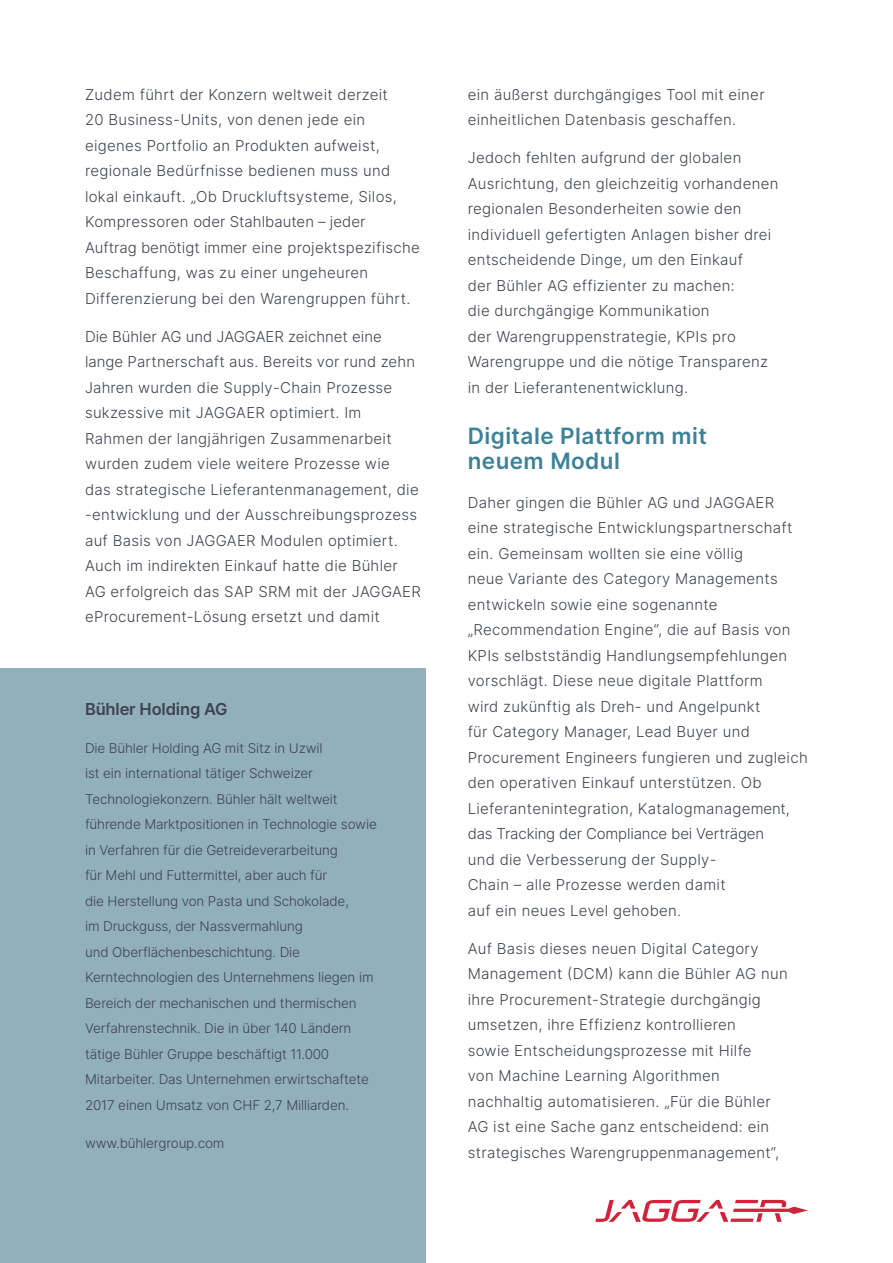
<style>
.page{position:relative;width:893px;height:1263px;background:#fff}
.page>*{position:absolute;margin:0;border:0;box-sizing:border-box;transform-origin:0 0}
.t1{font:600 22.5px/25.5px "Inter";letter-spacing:.02em;color:#3c8296}
.t2{font:600 16.5px "Inter";letter-spacing:-.01em;color:#3e434f}
.t3{font:300 15px/25.5px "Inter";letter-spacing:.02em;color:#3e434f}
.t4{font:300 13.5px/25.5px "Inter";letter-spacing:-.01em;color:#3e434f}
</style>
<div class="page">
<div style="left:0;top:669px;width:425px;height:594px;background:#92afbc"></div>
<svg style="left:595px;top:1200px;width:213px;height:22px"></svg>
<p class="t3" style="left:85px;top:81px;width:336px">Zudem führt der Konzern weltweit derzeit<br>20 Business-Units, von denen jede ein eigenes Portfolio an Produkten aufweist, regionale Bedürfnisse bedienen muss und lokal einkauft. „Ob Druckluftsysteme, Silos, Kompressoren oder Stahlbauten – jeder Auftrag benötigt immer eine projektspezifische Beschaffung, was zu einer ungeheuren Differenzierung bei den Warengruppen führt.</p>
<p class="t3" style="left:85px;top:323px;width:337px">Die Bühler AG und JAGGAER zeichnet eine lange Partnerschaft aus. Bereits vor rund zehn Jahren wurden die Supply-Chain Prozesse sukzessive mit JAGGAER optimiert. Im Rahmen der langjährigen Zusammenarbeit wurden zudem viele weitere Prozesse wie<br>das strategische Lieferantenmanagement, die -entwicklung und der Ausschreibungsprozess auf Basis von JAGGAER Modulen optimiert.<br>Auch im indirekten Einkauf hatte die Bühler AG erfolgreich das SAP SRM mit der JAGGAER eProcurement-Lösung ersetzt und damit</p>
<p class="t2" style="left:85px;top:697px;width:144px">Bühler Holding AG</p>
<p class="t4" style="left:85px;top:735px;width:293px">Die Bühler Holding AG mit Sitz in Uzwil<br>ist ein international tätiger Schweizer Technologiekonzern. Bühler hält weltweit führende Marktpositionen in Technologie sowie in Verfahren für die Getreideverarbeitung<br>für Mehl und Futtermittel, aber auch für<br>die Herstellung von Pasta und Schokolade,<br>im Druckguss, der Nassvermahlung<br>und Oberflächenbeschichtung. Die Kerntechnologien des Unternehmens liegen im Bereich der mechanischen und thermischen Verfahrenstechnik. Die in über 140 Ländern tätige Bühler Gruppe beschäftigt 11.000<br>Mitarbeiter. Das Unternehmen erwirtschaftete 2017 einen Umsatz von CHF 2,7 Milliarden.</p>
<p class="t4" style="left:85px;top:1130px;width:141px">www.bühlergroup.com</p>
<p class="t3" style="left:468px;top:81px;width:298px">ein äußerst durchgängiges Tool mit einer einheitlichen Datenbasis geschaffen.</p>
<p class="t3" style="left:468px;top:145px;width:312px">Jedoch fehlten aufgrund der globalen Ausrichtung, den gleichzeitig vorhandenen regionalen Besonderheiten sowie den individuell gefertigten Anlagen bisher drei entscheidende Dinge, um den Einkauf<br>der Bühler AG effizienter zu machen:<br>die durchgängige Kommunikation<br>der Warengruppenstrategie, KPIs pro Warengruppe und die nötige Transparenz in der Lieferantenentwicklung.</p>
<h1 class="t1" style="left:468px;top:422px;width:241px">Digitale Plattform mit neuem Modul</h1>
<p class="t3" style="left:468px;top:489px;width:342px">Daher gingen die Bühler AG und JAGGAER eine strategische Entwicklungspartnerschaft ein. Gemeinsam wollten sie eine völlig<br>neue Variante des Category Managements entwickeln sowie eine sogenannte „Recommendation Engine“, die auf Basis von KPIs selbstständig Handlungsempfehlungen vorschlägt. Diese neue digitale Plattform<br>wird zukünftig als Dreh- und Angelpunkt<br>für Category Manager, Lead Buyer und Procurement Engineers fungieren und zugleich den operativen Einkauf unterstützen. Ob Lieferantenintegration, Katalogmanagement, das Tracking der Compliance bei Verträgen<br>und die Verbesserung der Supply-<br>Chain – alle Prozesse werden damit<br>auf ein neues Level gehoben.</p>
<p class="t3" style="left:468px;top:935px;width:322px">Auf Basis dieses neuen Digital Category Management (DCM) kann die Bühler AG nun ihre Procurement-Strategie durchgängig umsetzen, ihre Effizienz kontrollieren<br>sowie Entscheidungsprozesse mit Hilfe<br>von Machine Learning Algorithmen nachhaltig automatisieren. „Für die Bühler AG ist eine Sache ganz entscheidend: ein strategisches Warengruppenmanagement“,</p>
</div>
